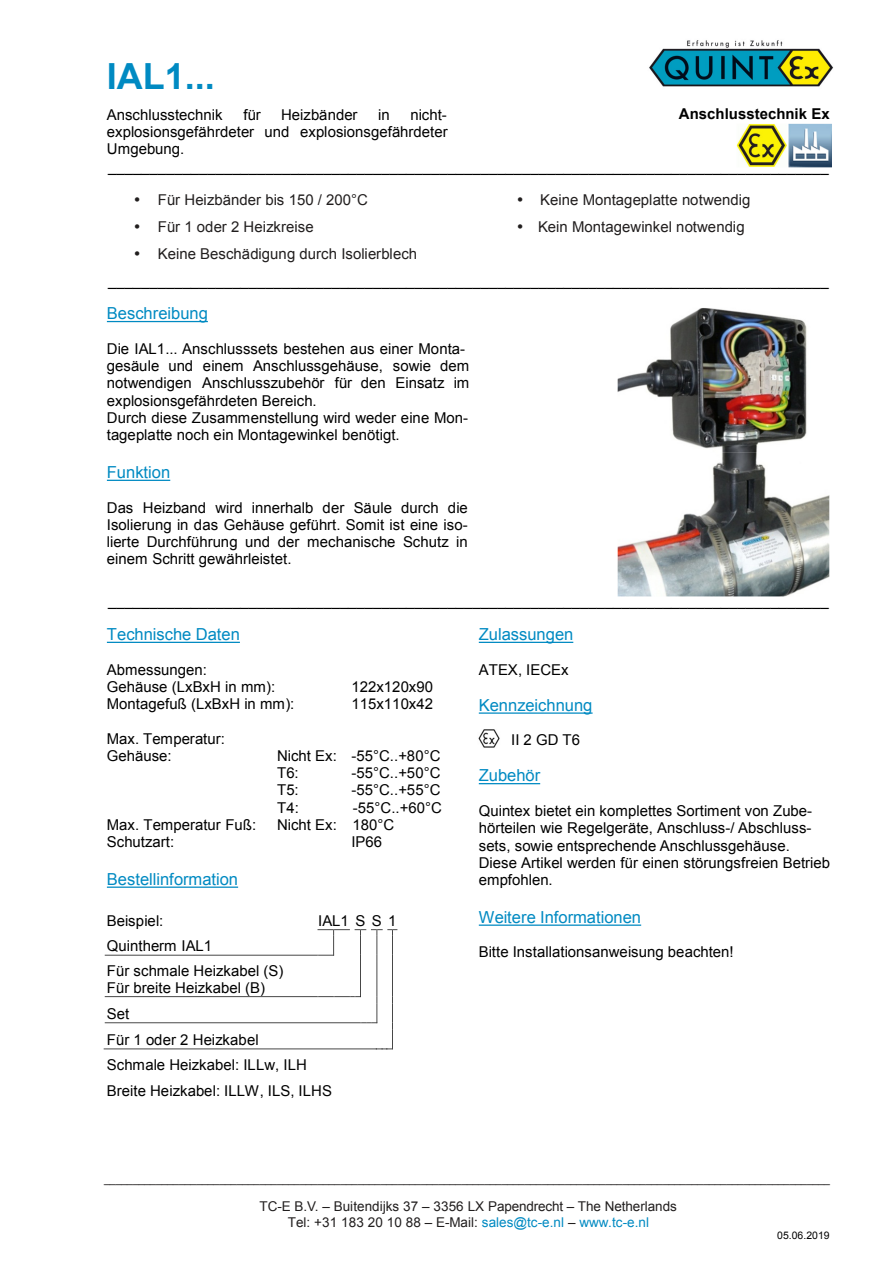
<style>
.page{position:relative;width:893px;height:1263px;background:#fff}
.page>*{position:absolute;margin:0;border:0;box-sizing:border-box;transform-origin:0 0}
.t1{font:700 36px "Arial";color:#008ac2}
.t2{font:16.5px "Arial";color:#008ac2}
.t3{font:15px/17.2px "Arial";color:#000}
.t4{font:15px "Arial";color:#211e1e}
.t5{font:700 15px "Arial";color:#000}
.t6{font:13.5px/15.5px "Arial";color:#211e1e;text-align:center}
.t7{font:10.5px "Arial";color:#211e1e}
.t8{font:10.5px "Arial";letter-spacing:-.005em;color:#000}
.s1{color:#008ac2}
</style>
<div class="page">
<img style="left:649px;top:40px;width:185px;height:47px">
<img style="left:478px;top:729px;width:22px;height:19px">
<hr style="left:107px;top:321px;width:101px;height:1px;background:#008ac2">
<hr style="left:107px;top:480px;width:63px;height:1px;background:#008ac2">
<hr style="left:107px;top:642px;width:133px;height:1px;background:#008ac2">
<hr style="left:107px;top:886px;width:131px;height:2px;background:#008ac2">
<svg style="left:104px;top:929px;width:293px;height:120px"></svg>
<hr style="left:479px;top:642px;width:94px;height:1px;background:#008ac2">
<hr style="left:479px;top:712px;width:114px;height:2px;background:#008ac2">
<hr style="left:479px;top:783px;width:61px;height:1px;background:#008ac2">
<hr style="left:479px;top:924px;width:162px;height:2px;background:#008ac2">
<img style="left:618px;top:308px;width:211px;height:288px">
<img style="left:737px;top:124px;width:95px;height:43px">
<h1 class="t1" style="left:107px;top:56px;width:110px">IAL1...</h1>
<p class="t3" style="left:107px;top:106px;width:117px">Anschlusstechnik</p>
<p class="t3" style="left:243px;top:106px;width:19px">für</p>
<p class="t3" style="left:281px;top:106px;width:78px">Heizbänder</p>
<p class="t3" style="left:378px;top:106px;width:13px">in</p>
<p class="t3" style="left:107px;top:106px;width:342px;text-align:justify;text-indent:303px">nicht&shy;explosionsgefährdeter und explosionsgefährdeter Umgebung.</p>
<p class="t5" style="left:679px;top:106px;width:152px">Anschlusstechnik Ex</p>
<p class="t3" style="left:108px;top:158px;width:722px">_______________________________________________________________________________________</p>
<p class="t4" style="left:134px;top:191px;width:235px">• Für Heizbänder bis 150 / 200°C</p>
<p class="t4" style="left:134px;top:218px;width:181px">• Für 1 oder 2 Heizkreise</p>
<p class="t4" style="left:134px;top:246px;width:285px">• Keine Beschädigung durch Isolierblech</p>
<p class="t4" style="left:517px;top:191px;width:235px">• Keine Montageplatte notwendig</p>
<p class="t4" style="left:517px;top:218px;width:229px">• Kein Montagewinkel notwendig</p>
<p class="t3" style="left:108px;top:272px;width:722px">_______________________________________________________________________________________</p>
<p class="t2" style="left:107px;top:304px;width:102px">Beschreibung</p>
<p class="t3" style="left:107px;top:340px;width:364px">Die IAL1... Anschlusssets bestehen aus einer Monta&shy;gesäule und einem Anschlussgehäuse, sowie dem notwendigen Anschlusszubehör für den Einsatz im explosionsgefährdeten Bereich.<br>Durch diese Zusammenstellung wird weder eine Mon&shy;tageplatte noch ein Montagewinkel benötigt.</p>
<p class="t2" style="left:107px;top:463px;width:65px">Funktion</p>
<p class="t3" style="left:107px;top:499px;width:362px;text-align:justify">Das Heizband wird innerhalb der Säule durch die Isolierung in das Gehäuse geführt. Somit ist eine iso&shy;lierte Durchführung und der mechanische Schutz in einem Schritt gewährleistet.</p>
<p class="t3" style="left:108px;top:593px;width:722px">_______________________________________________________________________________________</p>
<p class="t2" style="left:107px;top:625px;width:135px">Technische Daten</p>
<p class="t3" style="left:107px;top:661px;width:170px">Abmessungen:<br>Gehäuse (LxBxH in mm):</p>
<p class="t2" style="left:479px;top:625px;width:96px">Zulassungen</p>
<p class="t3" style="left:479px;top:661px;width:91px">ATEX, IECEx</p>
<p class="t2" style="left:479px;top:696px;width:115px">Kennzeichnung</p>
<p class="t3" style="left:511px;top:731px;width:70px">II 2 GD T6</p>
<p class="t2" style="left:479px;top:766px;width:63px">Zubehör</p>
<p class="t3" style="left:479px;top:802px;width:353px">Quintex bietet ein komplettes Sortiment von Zube&shy;hörteilen wie Regelgeräte, Anschluss-/ Abschluss&shy;sets, sowie entsprechende Anschlussgehäuse.<br>Diese Artikel werden für einen störungsfreien Betrieb empfohlen.</p>
<p class="t2" style="left:479px;top:908px;width:164px">Weitere Informationen</p>
<p class="t3" style="left:479px;top:944px;width:256px">Bitte Installationsanweisung beachten!</p>
<p class="t3" style="left:352px;top:678px;width:83px">122x120x90</p>
<p class="t3" style="left:107px;top:695px;width:189px">Montagefuß (LxBxH in mm):</p>
<p class="t3" style="left:352px;top:695px;width:83px">115x110x42</p>
<p class="t3" style="left:107px;top:730px;width:120px">Max. Temperatur:<br>Gehäuse:</p>
<p class="t3" style="left:277px;top:747px;width:165px">Nicht Ex: -55°C..+80°C<br>T6:</p>
<p class="t3" style="left:352px;top:764px;width:90px">-55°C..+50°C</p>
<p class="t3" style="left:277px;top:782px;width:23px">T5:</p>
<p class="t3" style="left:352px;top:782px;width:90px">-55°C..+55°C</p>
<p class="t3" style="left:277px;top:799px;width:23px">T4:</p>
<p class="t3" style="left:353px;top:799px;width:91px">-55°C..+60°C</p>
<p class="t3" style="left:107px;top:816px;width:151px">Max. Temperatur Fuß:</p>
<p class="t3" style="left:277px;top:816px;width:119px">Nicht Ex: 180°C</p>
<p class="t3" style="left:107px;top:833px;width:69px">Schutzart:</p>
<p class="t3" style="left:352px;top:833px;width:32px">IP66</p>
<p class="t2" style="left:107px;top:870px;width:133px">Bestellinformation</p>
<p class="t3" style="left:107px;top:912px;width:58px">Beispiel:</p>
<p class="t3" style="left:318px;top:912px;width:80px">IAL1 S S 1</p>
<p class="t3" style="left:107px;top:934px;width:178px;line-height:24.3px">Quintherm IAL1<br>Für schmale Heizkabel (S)</p>
<p class="t3" style="left:107px;top:975px;width:201px;line-height:25.7px">Für breite Heizkabel (B)<br>Set<br>Für 1 oder 2 Heizkabel<br>Schmale Heizkabel: ILLw, ILH</p>
<p class="t3" style="left:107px;top:1082px;width:227px">Breite Heizkabel: ILLW, ILS, ILHS</p>
<p class="t7" style="left:104px;top:1173px;width:727px">______________________________________________________________________________________________________________________________</p>
<p class="t6" style="left:260px;top:1199px;width:419px">TC-E B.V. – Buitendĳks 37 – 3356 LX Papendrecht – The Netherlands<br>Tel: +31 183 20 10 88 – E-Mail: <span class="s1">sales@tc-e.nl</span> – <span class="s1">www.tc-e.nl</span></p>
<p class="t8" style="left:777px;top:1230px;width:54px">05.06.2019</p>
</div>
